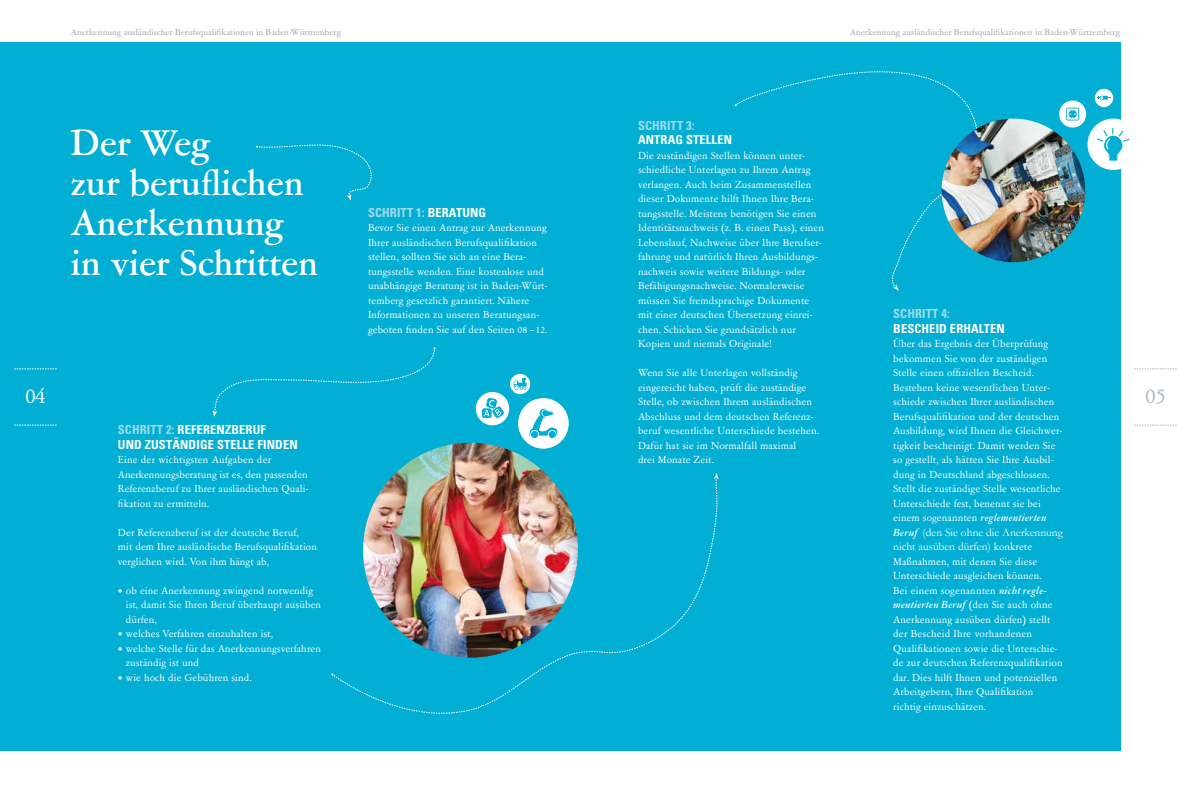
<style>
.page{position:relative;width:1191px;height:794px;background:#fff}
.page>*{position:absolute;margin:0;border:0;box-sizing:border-box;transform-origin:0 0}
.t1{font:500 40px/40px "Garamont Amst SB";color:#fff}
.t2{font:25px "Garamont Amst SB";color:#adb6bc}
.t3{font:25px "Garamont Amst SB";color:#fff}
.t4{font:700 condensed 12.5px/14.5px "Univers";letter-spacing:.01em;color:#fff}
.t5{font:700 condensed 12.5px "Univers";letter-spacing:.01em;color:#a3d9eb}
.t6{font:11.5px/14.5px "Garamont Amst SB";letter-spacing:.01em;color:#fff}
.t7{font:11.5px/14.5px "Garamond";color:#fff}
.t8{font:11.5px "Garamont Amst SB Med Ita";letter-spacing:.03em;color:#fff}
.t9{font:500 9.5px "Garamont Amst SB";color:#adb6bc}
.s1{color:#a3d9eb}
.s2{color:#fff}
.s3{font-family:"Garamont Amst SB Med Ita"}
.s4{font-family:"Garamont Amst SB"}
</style>
<div class="page">
<div style="left:0;top:43px;width:1120px;height:708px;background:#00afd3"></div>
<svg style="left:256px;top:144px;width:116px;height:57px"></svg>
<svg style="left:213px;top:347px;width:222px;height:70px"></svg>
<svg style="left:331px;top:473px;width:387px;height:241px"></svg>
<svg style="left:734px;top:71px;width:243px;height:220px"></svg>
<img style="left:941px;top:119px;width:144px;height:143px;border-radius:71px">
<img style="left:363px;top:443px;width:215px;height:214px;border-radius:107px">
<svg style="left:1094px;top:89px;width:19px;height:18px"></svg>
<svg style="left:1059px;top:101px;width:27px;height:27px"></svg>
<div style="left:1087px;top:119px;width:52px;height:51px;background:#fff;border-radius:50%"></div>
<svg style="left:1097px;top:128px;width:32px;height:32px"></svg>
<svg style="left:1066px;top:108px;width:13px;height:12px"></svg>
<svg style="left:1097px;top:96px;width:13px;height:4px"></svg>
<div style="left:476px;top:392px;width:33px;height:33px;background:#fff;border-radius:50%"></div>
<svg style="left:482px;top:397px;width:22px;height:21px"></svg>
<div style="left:510px;top:374px;width:20px;height:20px;background:#fff;border-radius:50%"></div>
<svg style="left:514px;top:378px;width:13px;height:12px"></svg>
<div style="left:518px;top:398px;width:51px;height:51px;background:#fff;border-radius:50%"></div>
<svg style="left:529px;top:408px;width:28px;height:28px"></svg>
<div style="left:548px;top:431px;width:8px;height:7px;background:#00afd3;border-radius:50%"></div>
<div style="left:531px;top:431px;width:7px;height:7px;background:#00afd3;border-radius:50%"></div>
<svg style="left:1134px;top:369px;width:42px;height:1px"></svg>
<svg style="left:1134px;top:425px;width:42px;height:1px"></svg>
<svg style="left:14px;top:369px;width:43px;height:1px"></svg>
<svg style="left:14px;top:425px;width:43px;height:1px"></svg>
<p class="t9" style="left:71px;top:27px;width:272px">Anerkennung ausländischer Berufsqualifikationen in Baden-Württemberg</p>
<p class="t9" style="left:849px;top:27px;width:272px">Anerkennung ausländischer Berufsqualifikationen in Baden-Württemberg</p>
<h1 class="t1" style="left:71px;top:124px;width:249px">Der Weg<br>zur berufichen<br>Anerkennung in vier Schritten</h1>
<h2 class="t3" style="left:25px;top:383px;width:22px">04</h2>
<p class="t4" style="left:118px;top:422px;width:181px"><span class="s1">SCHRITT 2:</span> REFERENZBERUF<br>UND ZUSTÄNDIGE STELLE FINDEN</p>
<p class="t6" style="left:118px;top:453px;width:191px">Eine der wichtigsten Aufgaben der Anerkennungsberatung ist es, den passenden Referenzberuf zu Ihrer ausländischen Quali&shy;fikation zu ermitteln.</p>
<p class="t6" style="left:118px;top:525px;width:201px">Der Referenzberuf ist der deutsche Beruf,<br>mit dem Ihre ausländische Berufsqualifikation verglichen wird. Von ihm hängt ab,</p>
<p class="t6" style="left:126px;top:583px;width:197px;text-indent:-8px">• ob eine Anerkennung zwingend notwendig ist, damit Sie Ihren Beruf überhaupt ausüben dürfen,</p>
<p class="t6" style="left:118px;top:627px;width:157px">• welches Verfahren einzuhalten ist,</p>
<p class="t6" style="left:126px;top:641px;width:196px;text-indent:-8px">• welche Stelle für das Anerkennungsverfahren zuständig ist und</p>
<p class="t6" style="left:118px;top:670px;width:135px">• wie hoch die Gebühren sind.</p>
<p class="t5" style="left:368px;top:204px;width:120px">SCHRITT 1: <span class="s2">BERATUNG</span></p>
<p class="t6" style="left:368px;top:221px;width:181px">Bevor Sie einen Antrag zur Anerkennung Ihrer ausländischen Berufsqualifikation stellen, sollten Sie sich an eine Bera&shy;tungsstelle wenden. Eine kostenlose und unabhängige Beratung ist in Baden-Würt&shy;temberg gesetzlich garantiert. Nähere Informationen zu unseren Beratungsan&shy;geboten finden Sie auf den Seiten 08 – 12.</p>
<p class="t5" style="left:638px;top:117px;width:58px">SCHRITT 3:</p>
<p class="t4" style="left:638px;top:132px;width:95px">ANTRAG STELLEN</p>
<p class="t6" style="left:638px;top:148px;width:187px">Die zuständigen Stellen können unter&shy;schiedliche Unterlagen zu Ihrem Antrag verlangen. Auch beim Zusammenstellen dieser Dokumente hilft Ihnen Ihre Bera&shy;tungsstelle. Meistens benötigen Sie einen Identitätsnachweis (z. B. einen Pass), einen Lebenslauf, Nachweise über Ihre Berufser&shy;fahrung und natürlich Ihren Ausbildungs&shy;nachweis sowie weitere Bildungs- oder Befähigungsnachweise. Normalerweise müssen Sie fremdsprachige Dokumente mit einer deutschen Übersetzung einrei&shy;chen. Schicken Sie grundsätzlich nur Kopien und niemals Originale!</p>
<p class="t6" style="left:638px;top:366px;width:182px">Wenn Sie alle Unterlagen vollständig eingereicht haben, prüft die zuständige Stelle, ob zwischen Ihrem ausländischen Abschluss und dem deutschen Referenz&shy;beruf wesentliche Unterschiede bestehen.<br>Dafür hat sie im Normalfall maximal<br>drei Monate Zeit.</p>
<p class="t5" style="left:893px;top:306px;width:58px">SCHRITT 4:</p>
<p class="t4" style="left:893px;top:321px;width:113px">BESCHEID ERHALTEN</p>
<p class="t6" style="left:893px;top:337px;width:171px">Über das Ergebnis der Überprüfung bekommen Sie von der zuständigen Stelle einen offiziellen Bescheid.<br>Bestehen keine wesentlichen Unter&shy;schiede zwischen Ihrer ausländischen Berufsqualifikation und der deutschen Ausbildung, wird Ihnen die Gleichwer&shy;tigkeit bescheinigt. Damit werden Sie so gestellt, als hätten Sie Ihre Ausbil&shy;dung in Deutschland abgeschlossen.<br>Stellt die zuständige Stelle wesentliche Unterschiede fest, benennt sie bei einem sogenannten <span class="s3">reglementierten</span></p>
<p class="t7" style="left:893px;top:525px;width:171px"><span class="s3">Beruf</span> (den Sie ohne die Anerkennung nicht ausüben dürfen) <span class="s4">konkrete</span></p>
<p class="t6" style="left:893px;top:554px;width:155px">Maßnahmen, mit denen Sie diese<br>Unterschiede ausgleichen können.<br>Bei einem sogenannten <span class="s3">nicht regle-</span></p>
<p class="t8" style="left:893px;top:599px;width:161px">mentierten Beruf <span class="s4">(den Sie auch ohne</span></p>
<p class="t6" style="left:893px;top:612px;width:171px">Anerkennung ausüben dürfen) stellt der Bescheid Ihre vorhandenen Qualifikationen sowie die Unterschie&shy;de zur deutschen Referenzqualifikation dar. Dies hilft Ihnen und potenziellen Arbeitgebern, Ihre Qualifikation richtig einzuschätzen.</p>
<h2 class="t2" style="left:1145px;top:383px;width:22px">05</h2>
</div>
